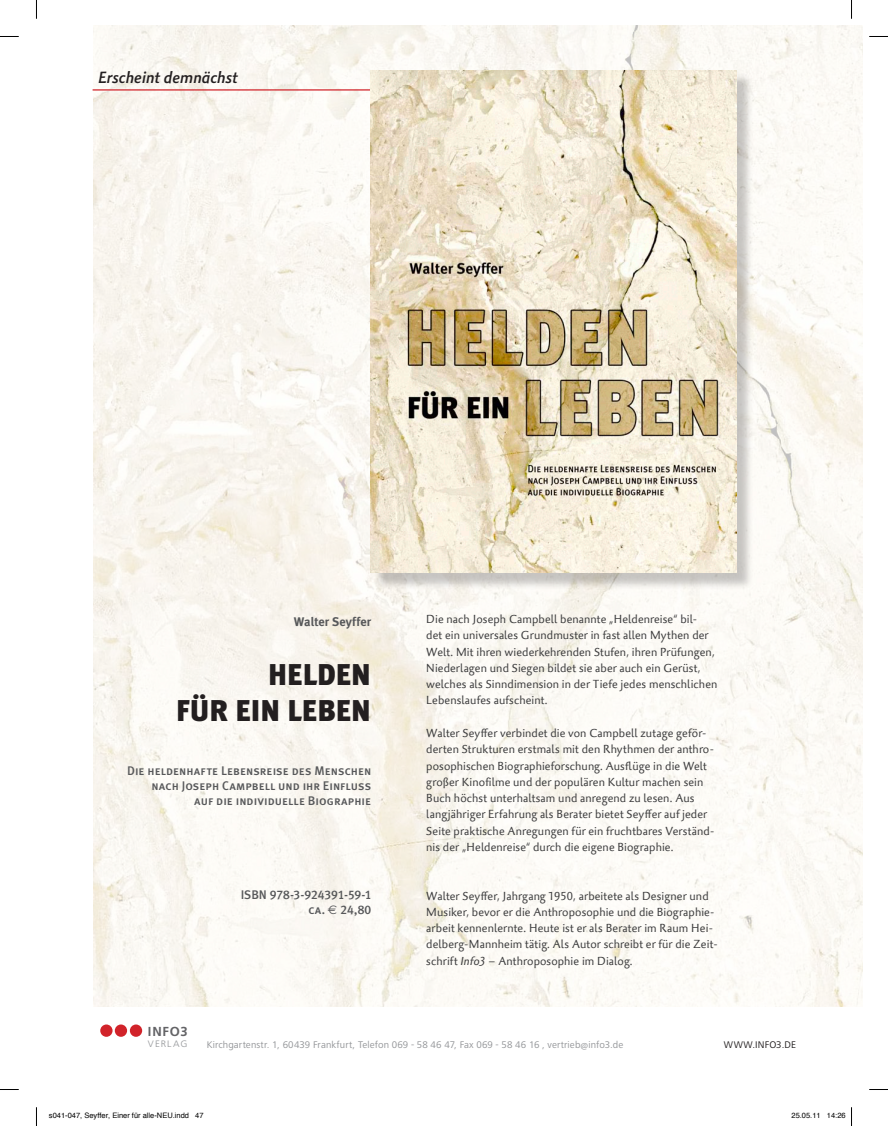
<style>
.page{position:relative;width:888px;height:1126px;background:#fff}
.page>*{position:absolute;margin:0;border:0;box-sizing:border-box;transform-origin:0 0}
.t1{font:900 30px/36px "Meta Plus";letter-spacing:-.015em;color:#231f20;text-align:right}
.t2{font:16.62px "Palatino Sans Infl Com Med It";color:#231f20;scale:.95 1}
.t3{font:700 13px "Frutiger";letter-spacing:.06em;color:#636366}
.t4{font:12.5px/15px "Meta Plus Medium Caps";color:#57585a;text-align:right}
.t5{font:700 12.5px "Meta Plus";color:#57585a}
.t6{font:11.88px/16.2px "Palatino Sans Com";letter-spacing:.01em;color:#3e3e3f;scale:.95 1}
.t7{font:10px "Frutiger Next LT";letter-spacing:.01em;color:#939598}
.t8{font:10px "Frutiger Next LT";letter-spacing:.015em;color:#231f20}
.t9{font:300 9.25px "Frutiger";letter-spacing:.11em;color:#939598;scale:1.05 1}
.t10{font:7.5px "Helvetica";color:#000}
.s1{font-family:"Euro Sans"}
.s2{font-style:italic}
</style>
<div class="page">
<img style="left:94px;top:26px;width:768px;height:980px">
<div style="left:100px;top:1024px;width:13px;height:12px;background:#d1232a;border-radius:50%"></div>
<div style="left:115px;top:1024px;width:12px;height:12px;background:#d1232a;border-radius:50%"></div>
<div style="left:130px;top:1024px;width:12px;height:12px;background:#d1232a;border-radius:50%"></div>
<hr style="left:93px;top:89px;width:298px;height:2px;background:#d1232a">
<div style="left:373px;top:73px;width:380px;height:517px;background:#231f20;opacity:.25"></div>
<img style="left:370px;top:70px;width:366px;height:502px">
<svg style="left:0;top:36px;width:19px;height:1px"></svg>
<svg style="left:869px;top:36px;width:19px;height:1px"></svg>
<svg style="left:0;top:1089px;width:19px;height:1px"></svg>
<svg style="left:869px;top:1089px;width:19px;height:1px"></svg>
<svg style="left:36px;top:0;width:1px;height:19px"></svg>
<svg style="left:36px;top:1107px;width:1px;height:18px"></svg>
<svg style="left:851px;top:0;width:1px;height:19px"></svg>
<svg style="left:851px;top:1107px;width:1px;height:18px"></svg>
<h2 class="t2" style="left:98px;top:67px;width:148px">Erscheint demnächst</h2>
<p class="t5" style="left:294px;top:614px;width:79px">Walter Seyffer</p>
<h1 class="t1" style="left:176px;top:656px;width:197px">HELDEN<br>FÜR EIN LEBEN</h1>
<p class="t4" style="left:127px;top:763px;width:246px">Die heldenhafte Lebensreise des Menschen nach Joseph Campbell und ihr Einfluss<br>auf die individuelle Biographie</p>
<p class="t4" style="left:241px;top:886px;width:132px">ISBN 978-3-924391-59-1 ca. <span class="s1">€</span> 24,80</p>
<p class="t6" style="left:426px;top:611px;width:308px">Die nach Joseph Campbell benannte „Heldenreise“ bil-<br>det ein universales Grundmuster in fast allen Mythen der Welt. Mit ihren wiederkehrenden Stufen, ihren Prüfungen, N iederlagen und Siegen bildet sie aber auch ein Gerüst, welches als Sinndimension in der Tiefe jedes menschlichen Lebenslaufes aufscheint.</p>
<p class="t6" style="left:426px;top:724px;width:305px">Walter Seyffer verbindet die von Campbell zutage geför&shy;derten Strukturen erstmals mit den Rhythmen der anthro&shy;posophischen Biographieforschung. Ausflüge in die Welt großer Kinofilme und der populären Kultur machen sein Buch höchst unterhaltsam und anregend zu lesen. Aus langjähriger Erfahrung als Berater bietet Seyffer auf jeder Seite praktische Anregungen für ein fruchtbares Verständ&shy;nis der „Heldenreise“ durch die eigene Biographie.</p>
<p class="t6" style="left:426px;top:887px;width:308px">Walter Seyffer, Jahrgang 1950, arbeitete als Designer und Musiker, bevor er die Anthroposophie und die Biographie&shy;arbeit kennenlernte. Heute ist er als Berater im Raum Hei&shy;delberg-Mannheim tätig. Als Autor schreibt er für die Zeit&shy;schrift <span class="s2">Info3</span> – Anthroposophie im D ialog.</p>
<p class="t3" style="left:148px;top:1023px;width:41px">Info3</p>
<p class="t9" style="left:148px;top:1038px;width:39px">VERLAG</p>
<p class="t7" style="left:207px;top:1039px;width:418px">Kirchgartenstr. 1, 60439 Frankfurt, Telefon 069 - 58 46 47, Fax 069 - 58 46 16 , vertrieb@info3.de</p>
<p class="t8" style="left:724px;top:1039px;width:74px">www.info3.de</p>
<p class="t10" style="left:49px;top:1109px;width:156px">s041-047, Seyffer, Einer für alle-NEU.indd 47</p>
<p class="t10" style="left:791px;top:1109px;width:56px">25.05.11 14:26</p>
</div>
